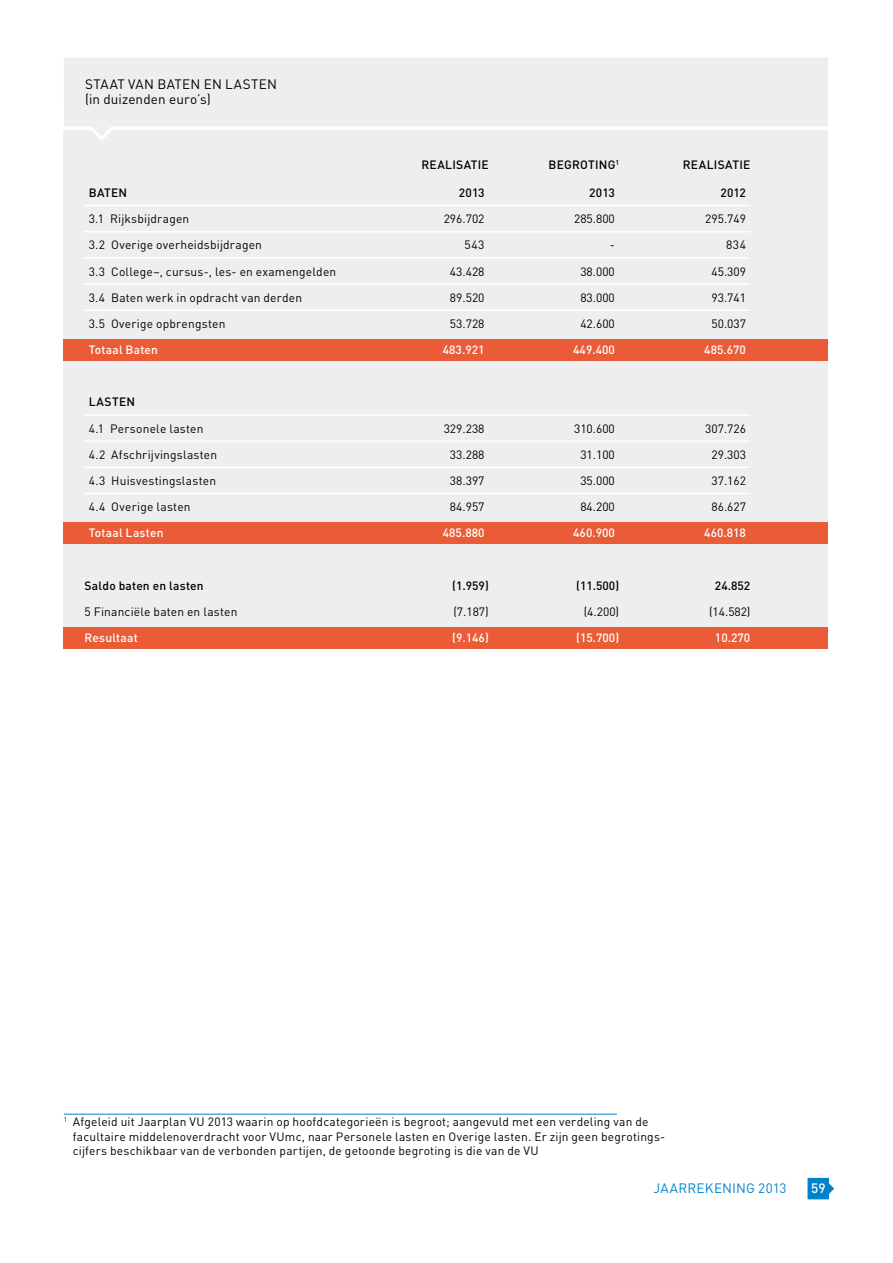
<style>
.page{position:relative;width:893px;height:1263px;background:#fff}
.page>*{position:absolute;margin:0;border:0;box-sizing:border-box;transform-origin:0 0}
.t1{font:13.5px/15px "DIN Pro";letter-spacing:.01em;color:#000}
.t2{font:13.5px "DIN Pro";letter-spacing:.005em;color:#0083cc}
.t3{font:500 13.5px "DIN Pro";color:#fff}
.t4{font:12px/14.4px "DIN Pro";letter-spacing:.015em;color:#000}
.t5{font:500 12px "DIN Pro";color:#fff}
.t6{font:500 12px "DIN Pro";letter-spacing:.015em;color:#000}
</style>
<div class="page">
<svg style="left:808px;top:1178px;width:26px;height:21px"></svg>
<div style="left:64px;top:130px;width:764px;height:512px;background:#edeeef"></div>
<div style="left:64px;top:522px;width:764px;height:21px;background:#ea5b38"></div>
<div style="left:64px;top:339px;width:764px;height:21px;background:#ea5b38"></div>
<div style="left:64px;top:627px;width:764px;height:22px;background:#ea5b38"></div>
<svg style="left:91px;top:126px;width:21px;height:14px"></svg>
<div style="left:64px;top:57px;width:764px;height:69px;background:#edeeef"></div>
<hr style="left:85px;top:205px;width:264px;height:1px;background:#fff">
<hr style="left:358px;top:205px;width:131px;height:1px;background:#fff">
<hr style="left:489px;top:205px;width:130px;height:1px;background:#fff">
<hr style="left:619px;top:205px;width:131px;height:1px;background:#fff">
<hr style="left:85px;top:231px;width:264px;height:1px;background:#fff">
<hr style="left:358px;top:231px;width:131px;height:1px;background:#fff">
<hr style="left:489px;top:231px;width:130px;height:1px;background:#fff">
<hr style="left:619px;top:231px;width:131px;height:1px;background:#fff">
<hr style="left:85px;top:257px;width:264px;height:2px;background:#fff">
<svg style="left:349px;top:257px;width:9px;height:2px"></svg>
<hr style="left:358px;top:257px;width:131px;height:2px;background:#fff">
<hr style="left:489px;top:257px;width:130px;height:2px;background:#fff">
<hr style="left:619px;top:257px;width:131px;height:2px;background:#fff">
<hr style="left:85px;top:283px;width:264px;height:2px;background:#fff">
<svg style="left:349px;top:283px;width:9px;height:2px"></svg>
<hr style="left:358px;top:283px;width:131px;height:2px;background:#fff">
<hr style="left:489px;top:283px;width:130px;height:2px;background:#fff">
<hr style="left:619px;top:283px;width:131px;height:2px;background:#fff">
<hr style="left:85px;top:309px;width:264px;height:2px;background:#fff">
<hr style="left:358px;top:309px;width:131px;height:2px;background:#fff">
<hr style="left:489px;top:309px;width:130px;height:2px;background:#fff">
<hr style="left:619px;top:309px;width:131px;height:2px;background:#fff">
<hr style="left:85px;top:414px;width:264px;height:2px;background:#fff">
<svg style="left:349px;top:414px;width:9px;height:2px"></svg>
<hr style="left:358px;top:414px;width:131px;height:2px;background:#fff">
<hr style="left:489px;top:414px;width:130px;height:2px;background:#fff">
<hr style="left:619px;top:414px;width:131px;height:2px;background:#fff">
<hr style="left:85px;top:440px;width:264px;height:2px;background:#fff">
<hr style="left:358px;top:440px;width:131px;height:2px;background:#fff">
<hr style="left:489px;top:440px;width:130px;height:2px;background:#fff">
<hr style="left:619px;top:440px;width:131px;height:2px;background:#fff">
<hr style="left:85px;top:467px;width:264px;height:1px;background:#fff">
<hr style="left:358px;top:467px;width:131px;height:1px;background:#fff">
<hr style="left:489px;top:467px;width:130px;height:1px;background:#fff">
<hr style="left:619px;top:467px;width:131px;height:1px;background:#fff">
<hr style="left:85px;top:493px;width:264px;height:1px;background:#fff">
<hr style="left:358px;top:493px;width:131px;height:1px;background:#fff">
<hr style="left:489px;top:493px;width:130px;height:1px;background:#fff">
<hr style="left:619px;top:493px;width:131px;height:1px;background:#fff">
<hr style="left:64px;top:1114px;width:553px;height:1px;background:#0083cc">
<p class="t1" style="left:85px;top:75px;width:194px">STAAT VAN BATEN EN LASTEN (in duizenden euro’s)</p>
<p class="t6" style="left:421px;top:155px;width:69px">REALISATIE</p>
<p class="t6" style="left:549px;top:155px;width:72px">BEGROTING<sup>1</sup></p>
<p class="t6" style="left:683px;top:155px;width:69px">REALISATIE</p>
<p class="t6" style="left:89px;top:183px;width:40px">BATEN</p>
<p class="t6" style="left:459px;top:183px;width:27px">2013</p>
<p class="t6" style="left:589px;top:183px;width:27px">2013</p>
<p class="t6" style="left:720px;top:183px;width:27px">2012</p>
<p class="t4" style="left:89px;top:210px;width:102px">3.1 Rijksbijdragen</p>
<p class="t4" style="left:444px;top:210px;width:42px">296.702</p>
<p class="t4" style="left:574px;top:210px;width:42px">285.800</p>
<p class="t4" style="left:705px;top:210px;width:42px">295.749</p>
<p class="t4" style="left:89px;top:237px;width:175px">3.2 Overige overheidsbijdragen</p>
<p class="t4" style="left:465px;top:237px;width:21px">543</p>
<p class="t4" style="left:610px;top:237px;width:7px">-</p>
<p class="t4" style="left:726px;top:237px;width:21px">834</p>
<p class="t4" style="left:89px;top:263px;width:249px">3.3 College–, cursus-, les- en examengelden</p>
<p class="t4" style="left:450px;top:263px;width:36px">43.428</p>
<p class="t4" style="left:580px;top:263px;width:36px">38.000</p>
<p class="t4" style="left:711px;top:263px;width:36px">45.309</p>
<p class="t4" style="left:89px;top:289px;width:215px">3.4 Baten werk in opdracht van derden</p>
<p class="t4" style="left:450px;top:289px;width:36px">89.520</p>
<p class="t4" style="left:580px;top:289px;width:36px">83.000</p>
<p class="t4" style="left:711px;top:289px;width:36px">93.741</p>
<p class="t4" style="left:89px;top:315px;width:138px">3.5 Overige opbrengsten</p>
<p class="t4" style="left:450px;top:315px;width:36px">53.728</p>
<p class="t4" style="left:580px;top:315px;width:36px">42.600</p>
<p class="t4" style="left:711px;top:315px;width:36px">50.037</p>
<p class="t5" style="left:89px;top:340px;width:71px">Totaal Baten</p>
<p class="t5" style="left:443px;top:340px;width:43px">483.921</p>
<p class="t5" style="left:573px;top:340px;width:43px">449.400</p>
<p class="t5" style="left:704px;top:340px;width:43px">485.670</p>
<p class="t6" style="left:89px;top:392px;width:48px">LASTEN</p>
<p class="t4" style="left:89px;top:420px;width:116px">4.1 Personele lasten</p>
<p class="t4" style="left:444px;top:420px;width:42px">329.238</p>
<p class="t4" style="left:574px;top:420px;width:42px">310.600</p>
<p class="t4" style="left:705px;top:420px;width:42px">307.726</p>
<p class="t4" style="left:89px;top:446px;width:130px">4.2 Afschrijvingslasten</p>
<p class="t4" style="left:450px;top:446px;width:36px">33.288</p>
<p class="t4" style="left:580px;top:446px;width:36px">31.100</p>
<p class="t4" style="left:711px;top:446px;width:36px">29.303</p>
<p class="t4" style="left:89px;top:472px;width:129px">4.3 Huisvestingslasten</p>
<p class="t4" style="left:450px;top:472px;width:36px">38.397</p>
<p class="t4" style="left:580px;top:472px;width:36px">35.000</p>
<p class="t4" style="left:711px;top:472px;width:36px">37.162</p>
<p class="t4" style="left:89px;top:498px;width:103px">4.4 Overige lasten</p>
<p class="t4" style="left:450px;top:498px;width:36px">84.957</p>
<p class="t4" style="left:580px;top:498px;width:36px">84.200</p>
<p class="t4" style="left:711px;top:498px;width:36px">86.627</p>
<p class="t5" style="left:89px;top:523px;width:76px">Totaal Lasten</p>
<p class="t5" style="left:443px;top:523px;width:43px">485.880</p>
<p class="t5" style="left:573px;top:523px;width:43px">460.900</p>
<p class="t5" style="left:704px;top:523px;width:43px">460.818</p>
<p class="t6" style="left:85px;top:576px;width:121px">Saldo baten en lasten</p>
<p class="t6" style="left:452px;top:576px;width:38px">(1.959)</p>
<p class="t6" style="left:576px;top:576px;width:44px">(11.500)</p>
<p class="t6" style="left:715px;top:576px;width:37px">24.852</p>
<p class="t4" style="left:85px;top:603px;width:154px">5 Financiële baten en lasten</p>
<p class="t4" style="left:453px;top:603px;width:37px">(7.187)</p>
<p class="t4" style="left:584px;top:603px;width:37px">(4.200)</p>
<p class="t4" style="left:709px;top:603px;width:43px">(14.582)</p>
<p class="t5" style="left:85px;top:628px;width:55px">Resultaat</p>
<p class="t5" style="left:452px;top:628px;width:38px">(9.146)</p>
<p class="t5" style="left:576px;top:628px;width:44px">(15.700)</p>
<p class="t5" style="left:715px;top:628px;width:37px">10.270</p>
<p class="t4" style="left:73px;top:1114px;width:594px;text-indent:-9px"><sup>1</sup> Afgeleid uit Jaarplan VU 2013 waarin op hoofdcategorieën is begroot; aangevuld met een verdeling van de facultaire middelenoverdracht voor VUmc, naar Personele lasten en Overige lasten. Er zijn geen begrotings&shy;cijfers beschikbaar van de verbonden partijen, de getoonde begroting is die van de VU</p>
<p class="t2" style="left:653px;top:1178px;width:17px">Jaarrekening</p>
<p class="t2" style="left:758px;top:1178px;width:30px">2013</p>
<p class="t3" style="left:811px;top:1177px;width:16px">59</p>
</div>
